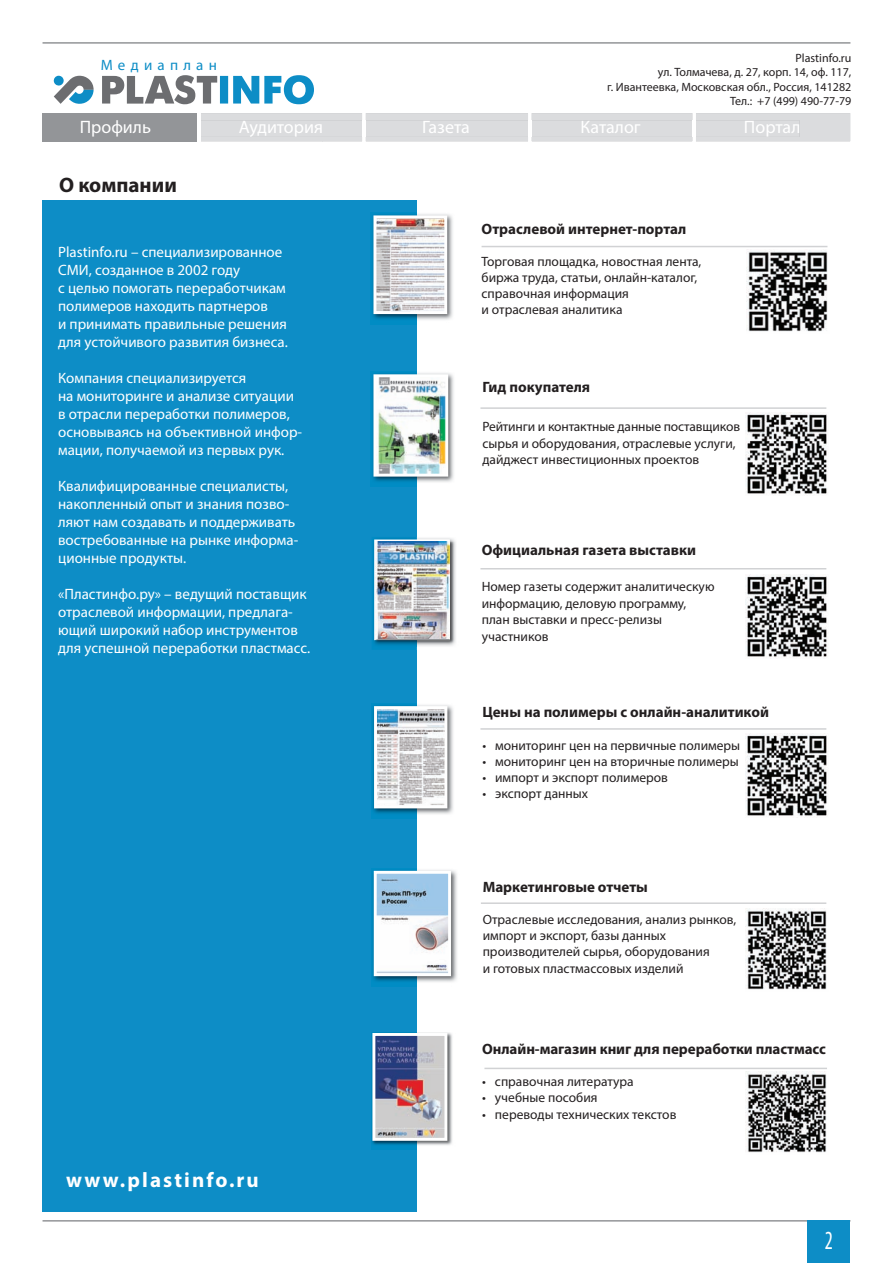
<style>
.page{position:relative;width:893px;height:1263px;background:#fff}
.page>*{position:absolute;margin:0;border:0;box-sizing:border-box;transform-origin:0 0}
.t1{font:condensed 26.25px "Myriad Pro";color:#fff;scale:.8 1}
.t2{font:700 21px "Myriad Pro";letter-spacing:.1em;color:#fff}
.t3{font:700 21px "Myriad Pro";color:#231f20}
.t4{font:18px "Myriad Pro";color:#fff}
.t5{font:15px/18px "Myriad Pro";color:#fff}
.t6{font:700 15px "Myriad Pro";color:#231f20}
.t7{font:15px "Myriad Pro";letter-spacing:.35em;color:#0d8dc6}
.t8{font:13.5px/16.2px "Myriad Pro";color:#231f20}
.t9{font:12px/14.4px "Myriad Pro";color:#231f20;text-align:right}
</style>
<div class="page">
<svg style="left:54px;top:76px;width:40px;height:28px"></svg>
<hr style="left:43px;top:42px;width:807px;height:2px;background:#939598">
<hr style="left:43px;top:1220px;width:807px;height:1px;background:#939598">
<div style="left:43px;top:113px;width:807px;height:28px;background:#939598"></div>
<div style="left:807px;top:1220px;width:43px;height:43px;background:#0d8dc6"></div>
<svg style="left:102px;top:75px;width:749px;height:67px"></svg>
<hr style="left:362px;top:120px;width:3px;height:17px;background:#fff">
<hr style="left:528px;top:120px;width:3px;height:17px;background:#fff">
<hr style="left:693px;top:120px;width:3px;height:17px;background:#fff">
<div style="left:43px;top:201px;width:374px;height:1011px;background:#0d8dc6"></div>
<img style="left:372px;top:537px;width:83px;height:113px">
<svg style="left:374px;top:539px;width:76px;height:101px"></svg>
<img style="left:371px;top:868px;width:86px;height:118px">
<img style="left:378px;top:875px;width:69px;height:97px">
<div style="left:374px;top:871px;width:77px;height:105px;border:3px solid #fff"></div>
<hr style="left:481px;top:902px;width:345px;height:2px;background:#d1d2d4">
<img style="left:371px;top:703px;width:82px;height:115px">
<img style="left:378px;top:710px;width:65px;height:94px">
<div style="left:374px;top:706px;width:73px;height:102px;border:3px solid #fff"></div>
<hr style="left:480px;top:728px;width:346px;height:2px;background:#d1d2d4">
<img style="left:371px;top:372px;width:83px;height:114px">
<img style="left:377px;top:378px;width:67px;height:95px">
<div style="left:373px;top:374px;width:75px;height:103px;border:3px solid #fff"></div>
<hr style="left:480px;top:407px;width:346px;height:2px;background:#d1d2d4">
<img style="left:371px;top:1032px;width:81px;height:117px">
<img style="left:376px;top:1037px;width:67px;height:100px">
<div style="left:372px;top:1033px;width:75px;height:108px;border:3px solid #fff"></div>
<hr style="left:484px;top:1068px;width:343px;height:1px;background:#d1d2d4">
<img style="left:371px;top:213px;width:82px;height:111px">
<img style="left:377px;top:219px;width:66px;height:91px">
<div style="left:373px;top:215px;width:74px;height:99px;border:3px solid #fff"></div>
<hr style="left:482px;top:246px;width:345px;height:1px;background:#d1d2d4">
<hr style="left:480px;top:568px;width:346px;height:1px;background:#d1d2d4">
<img style="left:417px;top:541px;width:39px;height:105px">
<img style="left:375px;top:640px;width:42px;height:6px">
<img style="left:375px;top:541px;width:75px;height:98px">
<img style="left:746px;top:250px;width:82px;height:82px">
<img style="left:746px;top:412px;width:81px;height:82px">
<img style="left:746px;top:575px;width:81px;height:82px">
<img style="left:746px;top:734px;width:82px;height:82px">
<img style="left:746px;top:909px;width:81px;height:81px">
<img style="left:746px;top:1071px;width:81px;height:82px">
<p class="t7" style="left:101px;top:56px;width:118px">Медиаплан</p>
<p class="t9" style="left:607px;top:50px;width:246px">Plastinfo.ru<br>ул. Толмачева, д. 27, корп. 14, оф. 117,<br>г. Ивантеевка, Московская обл., Россия, 141282<br>Тел.: +7 (499) 490-77-79</p>
<p class="t4" style="left:80px;top:116px;width:73px">Профиль</p>
<p class="t4" style="left:239px;top:116px;width:86px">Аудитория</p>
<p class="t4" style="left:422px;top:116px;width:49px">Газета</p>
<p class="t4" style="left:580px;top:116px;width:62px">Каталог</p>
<p class="t4" style="left:744px;top:116px;width:58px">Портал</p>
<h2 class="t3" style="left:59px;top:172px;width:119px">О компании</h2>
<p class="t5" style="left:58px;top:243px;width:231px">Plastinfo.ru – специализированное<br>СМИ, созданное в 2002 году<br>с целью помогать переработчикам полимеров находить партнеров<br>и принимать правильные решения для устойчивого развития бизнеса.</p>
<p class="t5" style="left:58px;top:369px;width:246px">Компания специализируется<br>на мониторинге и анализе ситуации в отрасли переработки полимеров, основываясь на объективной инфор&shy;мации, получаемой из первых рук.</p>
<p class="t5" style="left:58px;top:477px;width:242px">Квалифицированные специалисты, накопленный опыт и знания позво&shy;ляют нам создавать и поддерживать востребованные на рынке информа&shy;ционные продукты.</p>
<p class="t5" style="left:58px;top:585px;width:254px">«Пластинфо.ру» – ведущий поставщик отраслевой информации, предлага&shy;ющий широкий набор инструментов для успешной переработки пластмасс.</p>
<p class="t5" style="left:58px;top:243px;width:229px;text-indent:57px">создано в 2002 году<br>с целью помогать переработчикам полимеров находить партнеров</p>
<p class="t5" style="left:58px;top:297px;width:235px;text-indent:20px">бизнесу и принимать решения, способствующие повыш нию роста прибыли.</p>
<p class="t5" style="left:66px;top:369px;width:224px">валиф цированные специалисты,</p>
<p class="t5" style="left:74px;top:387px;width:171px">копленный опыт и знания</p>
<p class="t5" style="left:58px;top:405px;width:257px">позволили создать востребованные на</p>
<p class="t5" style="left:58px;top:423px;width:234px">рынке информ ционные продукты.</p>
<p class="t5" style="left:58px;top:477px;width:229px">мониторинге и анализе ситуации в отрасли перерабо ки пол меро , основываясь на объективной информации, получаемой<br>из первых ук.</p>
<p class="t5" style="left:58px;top:585px;width:244px">Plastinfo.ru – это набор инструментов для переработчиков пластмасс, включая ежедневные отраслевые ново ти для хорошего начала дня.</p>
<h2 class="t2" style="left:66px;top:1166px;width:194px">www.plastinfo.ru</h2>
<p class="t6" style="left:482px;top:219px;width:206px">Отраслевой интернет-портал</p>
<p class="t8" style="left:482px;top:253px;width:221px">Торговая площадка, новостная лента, биржа труда, статьи, онлайн-каталог, справочная информация<br>и отраслевая аналитика</p>
<p class="t6" style="left:482px;top:378px;width:109px">Гид покупателя</p>
<p class="t8" style="left:482px;top:418px;width:259px">Рейтинги и контактные данные поставщиков cырья и оборудования, отраслевые услуги, дайджест инвестиционных проектов</p>
<p class="t6" style="left:482px;top:540px;width:216px">Официальная газета выставки</p>
<p class="t8" style="left:482px;top:578px;width:234px">Номер газеты содержит аналитическую информацию, деловую программу, план выставки и пресс-релизы участников</p>
<p class="t6" style="left:482px;top:702px;width:288px">Цены на полимеры с онлайн-аналитикой</p>
<p class="t8" style="left:482px;top:737px;width:259px">• мониторинг цен на первичные полимеры</p>
<p class="t8" style="left:482px;top:753px;width:258px">• мониторинг цен на вторичные полимеры</p>
<p class="t8" style="left:482px;top:769px;width:187px">• импорт и экспорт полимеров</p>
<p class="t8" style="left:482px;top:785px;width:107px">• экспорт данных</p>
<p class="t6" style="left:483px;top:877px;width:167px">Маркетинговые отчеты</p>
<p class="t8" style="left:483px;top:911px;width:255px">Отраслевые исследования, анализ рынков, импорт и экспорт, базы данных производителей сырья, оборудования<br>и готовых пластмассовых изделий</p>
<p class="t6" style="left:482px;top:1039px;width:345px">Онлайн-магазин книг для переработки пластмасс</p>
<p class="t8" style="left:482px;top:1073px;width:153px">• справочная литература</p>
<p class="t8" style="left:482px;top:1089px;width:117px">• учебные пособия</p>
<p class="t8" style="left:482px;top:1106px;width:196px">• переводы технических текстов</p>
<h1 class="t1" style="left:825px;top:1225px;width:12px">2</h1>
</div>
